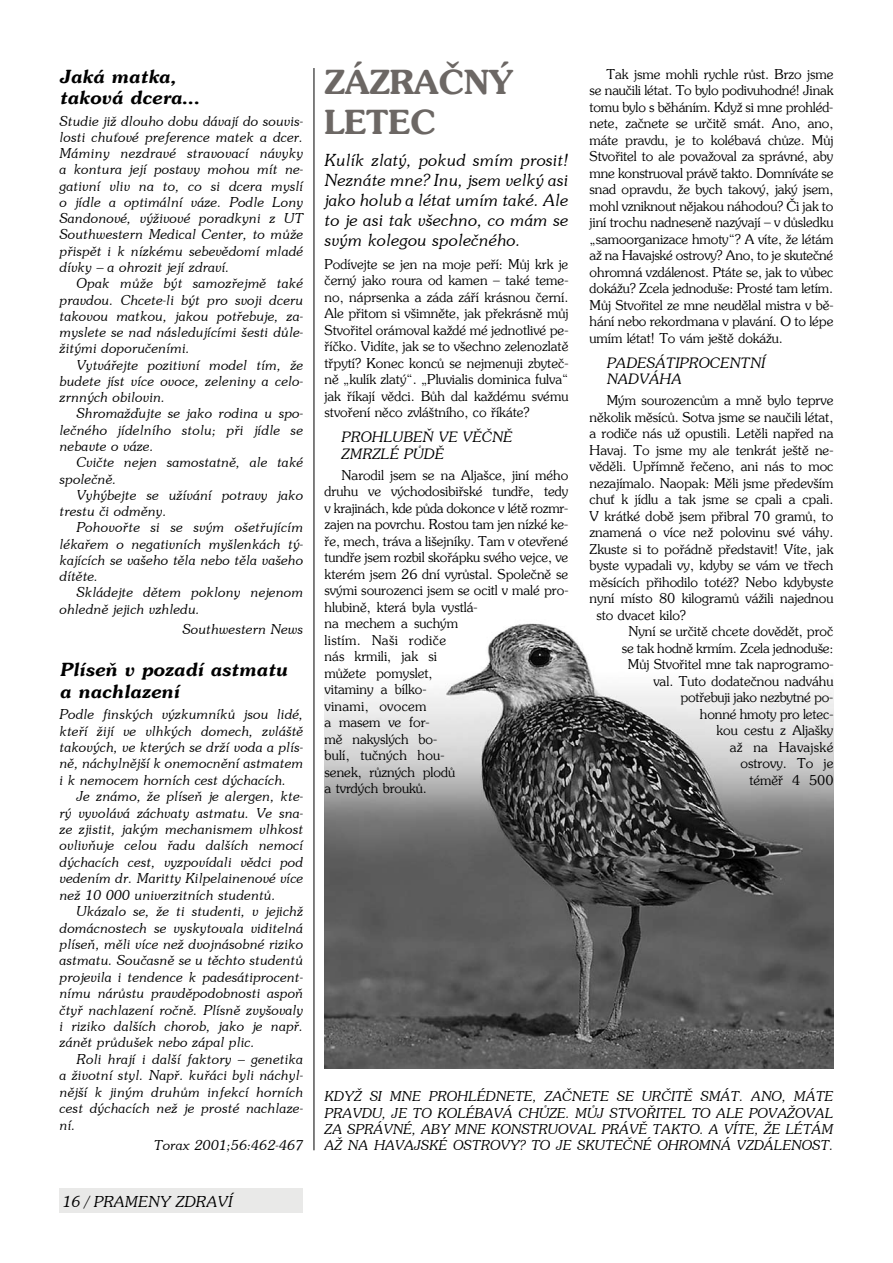
<style>
.page{position:relative;width:893px;height:1263px;background:#fff}
.page>*{position:absolute;margin:0;border:0;box-sizing:border-box;transform-origin:0 0}
.t1{font:700 33px/39.8px "Southern";color:#6c6764}
.t2{font:italic 700 18px/21.9px "Southern";color:#000}
.t3{font:italic 16.5px/20px "Southern";color:#000;text-align:justify}
.t4{font:italic 15px "Southern";color:#000}
.t5{font:italic 14.25px/16.5px "Southern";color:#000}
.t6{font:13.5px/16.5px "Southern";color:#000;text-align:justify}
.t7{font:italic 13.5px/16.2px "Southern";color:#000;text-align:justify}
.t8{font:13.5px "Southern";letter-spacing:.025em;color:#000}
</style>
<div class="page">
<div style="left:60px;top:1188px;width:243px;height:25px;background:#e9e9e8"></div>
<img style="left:324px;top:623px;width:509px;height:445px">
<hr style="left:314px;top:68px;width:1px;height:1082px;background:#000">
<h2 class="t2" style="left:60px;top:65px;width:142px">Jaká matka, taková dcera…</h2>
<p class="t7" style="left:60px;top:112px;width:246px">Studie již dlouho dobu dávají do souvis&shy;losti chuťové preference matek a dcer.<br>Máminy nezdravé stravovací návyky a kontura její postavy mohou mít ne&shy;gativní vliv na to, co si dcera myslí o jídle a optimální váze. Podle Lony Sandonové, výživové poradkyni z UT Southwestern Medical Center, to může přispět i k nízkému sebevědomí mladé dívky – a ohrozit její zdraví.</p>
<p class="t7" style="left:60px;top:275px;width:245px;text-indent:17px">Opak může být samozřejmě také pravdou. Chcete-li být pro svoji dceru takovou matkou, jakou potřebuje, za&shy;myslete se nad následujícími šesti důle&shy;žitými doporučeními.</p>
<p class="t7" style="left:60px;top:356px;width:245px;text-indent:17px">Vytvářejte pozitivní model tím, že budete jíst více ovoce, zeleniny a celo&shy;zrnných obilovin.</p>
<p class="t7" style="left:60px;top:405px;width:245px;text-indent:17px">Shromažďujte se jako rodina u spo&shy;lečného jídelního stolu; při jídle se nebavte o váze.</p>
<p class="t7" style="left:60px;top:454px;width:245px;text-indent:17px">Cvičte nejen samostatně, ale také společně.</p>
<p class="t7" style="left:60px;top:487px;width:245px;text-indent:17px">Vyhýbejte se užívání potravy jako trestu či odměny.</p>
<p class="t7" style="left:60px;top:519px;width:245px;text-indent:17px">Pohovořte si se svým ošetřujícím lékařem o negativních myšlenkách tý&shy;kajících se vašeho těla nebo těla vašeho dítěte.</p>
<p class="t7" style="left:60px;top:584px;width:245px;text-indent:17px">Skládejte dětem poklony nejenom ohledně jejich vzhledu.</p>
<p class="t7" style="left:182px;top:621px;width:122px">Southwestern News</p>
<h2 class="t2" style="left:60px;top:658px;width:229px">Plíseň v pozadí astmatu a nachlazení</h2>
<p class="t7" style="left:60px;top:706px;width:245px">Podle finských výzkumníků jsou lidé, kteří žijí ve vlhkých domech, zvláště takových, ve kterých se drží voda a plís&shy;ně, náchylnější k onemocnění astmatem i k nemocem horních cest dýchacích.</p>
<p class="t7" style="left:60px;top:788px;width:246px;text-indent:17px">Je známo, že plíseň je alergen, kte&shy;rý vyvolává záchvaty astmatu. Ve sna&shy;ze zjistit, jakým mechanismem vlhkost ovlivňuje celou řadu dalších nemocí dýchacích cest, vyzpovídali vědci pod vedením dr. Maritty Kilpelainenové více než 10 000 univerzitních studentů.</p>
<p class="t7" style="left:60px;top:903px;width:245px;text-indent:17px">Ukázalo se, že ti studenti, v jejichž domácnostech se vyskytovala viditelná plíseň, měli více než dvojnásobné riziko astmatu. Současně se u těchto studentů projevila i tendence k padesátiprocent&shy;nímu nárůstu pravděpodobnosti aspoň čtyř nachlazení ročně. Plísně zvyšovaly i riziko dalších chorob, jako je např. zánět průdušek nebo zápal plic.</p>
<p class="t7" style="left:60px;top:1051px;width:245px;text-indent:17px">Roli hrají i další faktory – genetika a životní styl. Např. kuřáci byli náchyl&shy;nější k jiným druhům infekcí horních cest dýchacích než je prosté nachlaze&shy;ní.</p>
<p class="t7" style="left:154px;top:1137px;width:151px">Torax 2001;56:462-467</p>
<p class="t4" style="left:63px;top:1192px;width:171px">16 / pra meny zdraví</p>
<h1 class="t1" style="left:325px;top:61px;width:190px">ZÁZRAČNÝ<br>LETEC</h1>
<p class="t3" style="left:325px;top:150px;width:245px">Kulík zlatý, pokud smím prosit!<br>Neznáte mne? Inu, jsem velký asi jako holub a létat umím také. Ale to je asi tak všechno, co mám se svým kolegou společného.</p>
<p class="t6" style="left:325px;top:255px;width:245px">Podívejte se jen na moje peří: Můj krk je černý jako roura od kamen – také teme&shy;no, náprsenka a záda září krásnou černí.<br>Ale přitom si všimněte, jak překrásně můj Stvořitel orámoval každé mé jednotlivé pe&shy;říčko. Vidíte, jak se to všechno zelenozlatě třpytí? Konec konců se nejmenuji zbyteč&shy;ně „kulík zlatý“. „Pluvialis dominica fulva“ jak říkají vědci. Bůh dal každému svému stvoření něco zvláštního, co říkáte?</p>
<p class="t5" style="left:342px;top:429px;width:172px">Prohlubeň ve věčně zmrzlé půdě</p>
<p class="t6" style="left:325px;top:466px;width:245px;text-align:left;text-indent:17px">Narodil jsem se na Aljašce, jiní mého druhu ve východosibiřské tundře, tedy v krajinách, kde půda dokonce v létě rozmr&shy;zajen na povrchu. Rostou tam jen nízké ke&shy;ře, mech, tráva a lišejníky. Tam v otevřené tundře jsem rozbil skořápku svého vejce, ve kterém jsem 26 dní vyrůstal. Společně se svými sourozenci jsem se ocitl v malé pro&shy;hlubině, která byla vystlá-<br>na mechem a suchým<br>listím. Naši rodiče<br>nás krmili, jak si<br>můžete pomyslet,<br>vitaminy a bílko-<br>vinami, ovocem<br>a masem ve for-<br>mě nakyslých bo-<br>bulí, tučných hou-<br>senek, různých plodů<br>a tvrdých brouků.</p>
<p class="t6" style="left:590px;top:65px;width:245px;text-indent:17px">Tak jsme mohli rychle růst. Brzo jsme se naučili létat. To bylo podivuhodné! Jinak tomu bylo s běháním. Když si mne prohléd&shy;nete, začnete se určitě smát. Ano, ano, máte pravdu, je to kolébavá chůze. Můj Stvořitel to ale považoval za správné, aby mne konstruoval právě takto. Domníváte se snad opravdu, že bych takový, jaký jsem, mohl vzniknout nějakou náhodou? Či jak to jiní trochu nadneseně nazývají – v důsledku „samoorganizace hmoty“? A víte, že létám až na Havajské ostrovy? Ano, to je skutečné ohromná vzdálenost. Ptáte se, jak to vůbec dokážu? Zcela jednoduše: Prosté tam letím.<br>Můj Stvořitel ze mne neudělal mistra v bě&shy;hání nebo rekordmana v plavání. O to lépe umím létat! To vám ještě dokážu.</p>
<p class="t5" style="left:607px;top:354px;width:160px">Pa desátiprocentní na dváha</p>
<p class="t6" style="left:607px;top:392px;width:228px">Mým sourozencům a mně bylo teprve</p>
<p class="t6" style="left:590px;top:408px;width:245px">několik měsíců. Sotva jsme se naučili létat,</p>
<p class="t6" style="left:590px;top:425px;width:245px">a rodiče nás už opustili. Letěli napřed na</p>
<p class="t6" style="left:590px;top:441px;width:245px">Havaj. To jsme my ale tenkrát ještě ne-</p>
<p class="t6" style="left:590px;top:458px;width:245px">věděli. Upřímně řečeno, ani nás to moc</p>
<p class="t6" style="left:590px;top:474px;width:245px">nezajímalo. Naopak: Měli jsme především</p>
<p class="t6" style="left:590px;top:491px;width:245px">chuť k jídlu a tak jsme se cpali a cpali.</p>
<p class="t6" style="left:590px;top:507px;width:245px">V krátké době jsem přibral 70 gramů, to</p>
<p class="t6" style="left:590px;top:524px;width:245px">znamená o více než polovinu své váhy.</p>
<p class="t6" style="left:590px;top:540px;width:245px">Zkuste si to pořádně představit! Víte, jak</p>
<p class="t6" style="left:590px;top:557px;width:245px">byste vypadali vy, kdyby se vám ve třech</p>
<p class="t6" style="left:590px;top:573px;width:245px">měsících přihodilo totéž? Nebo kdybyste</p>
<p class="t6" style="left:590px;top:590px;width:245px">nyní místo 80 kilogramů vážili najednou</p>
<p class="t6" style="left:596px;top:606px;width:91px">sto dvacet kilo?</p>
<p class="t6" style="left:628px;top:623px;width:207px">Nyní se určitě chcete dovědět, proč</p>
<p class="t6" style="left:622px;top:639px;width:213px">se tak hodně krmím. Zcela jednoduše:</p>
<p class="t6" style="left:628px;top:656px;width:207px">Můj Stvořitel mne tak naprogramo-</p>
<p class="t6" style="left:653px;top:672px;width:182px">val. Tuto dodatečnou nadváhu</p>
<p class="t6" style="left:680px;top:689px;width:154px">potřebuji jako nezbytné po-</p>
<p class="t6" style="left:700px;top:705px;width:135px">honné hmoty pro letec-</p>
<p class="t6" style="left:716px;top:722px;width:119px">kou cestu z Aljašky</p>
<p class="t8" style="left:730px;top:738px;width:105px">až na Havajské</p>
<p class="t6" style="left:740px;top:755px;width:95px">ostrovy. To je</p>
<p class="t6" style="left:749px;top:771px;width:86px">téměř 4 500</p>
<p class="t7" style="left:325px;top:1088px;width:510px">Když si mne prohlédnete, za čnete se určitě smát. a no, máte pravdu, je to kolébavá chůze. Můj Stvořitel to a le považova l za správné, a by mne konstruova l právě ta kto. A víte, že létám až na Hava</p>
<p class="t7" style="left:414px;top:1137px;width:421px">jské ostrovy? to je skutečné ohromná vzdálenost.</p>
</div>
